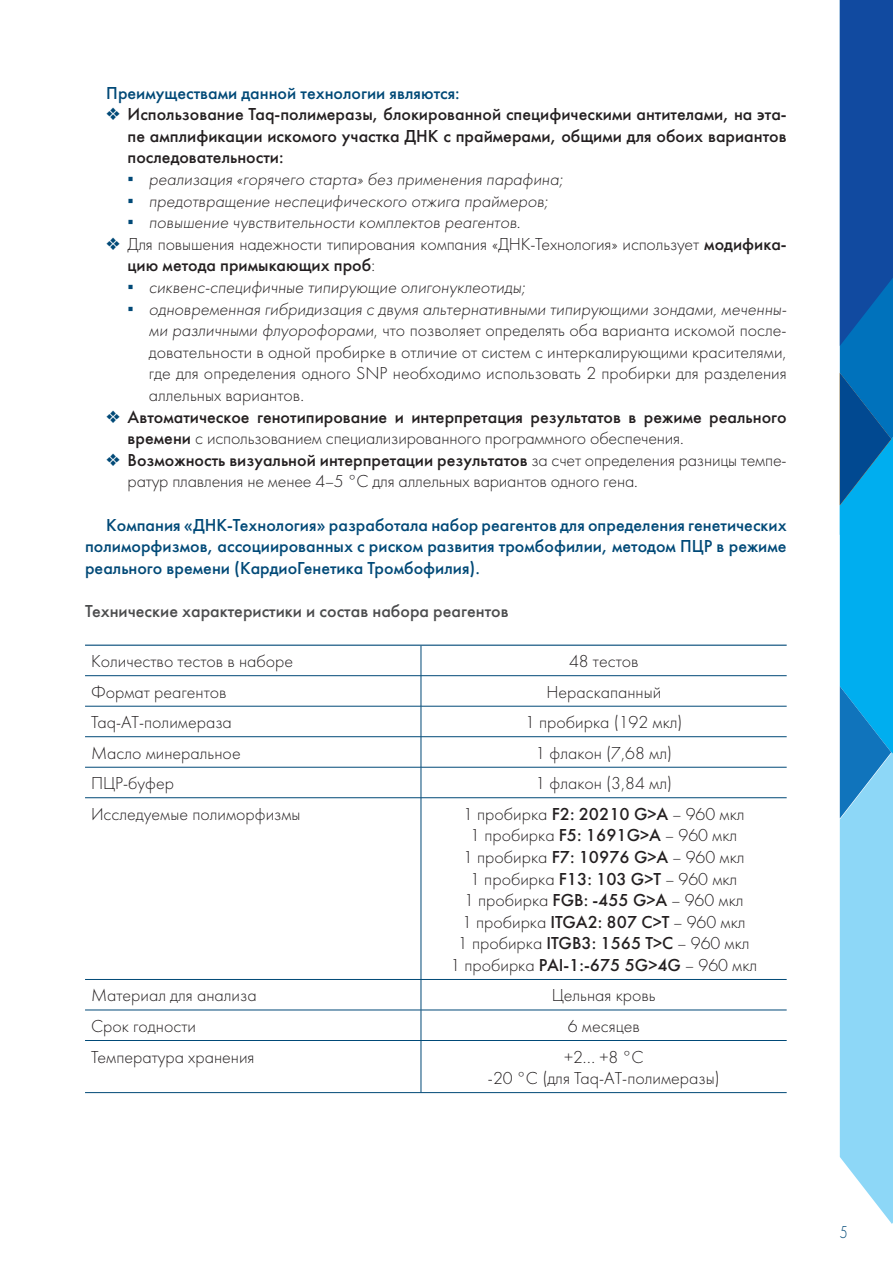
<style>
.page{position:relative;width:893px;height:1263px;background:#fff}
.page>*{position:absolute;margin:0;border:0;box-sizing:border-box;transform-origin:0 0}
.t1{font:18px/21.6px "Futura Light C";color:#231f20;text-align:center}
.t2{font:18px/21.6px "Futura Medium C";color:#231f20;text-align:justify}
.t3{font:18px/21.6px "Futura Medium C";color:#004977;text-align:justify}
.t4{font:italic 18px "Futura Light C";color:#231f20}
.t5{font:18px "Futura Medium C";color:#4b4c4d}
.t6{font:18px "Futura Light C";color:#004977;scale:.8 1}
.s1{color:#004977}
.s2{font-family:"Century Gothic";color:#004977}
.s3{font-family:"Futura Medium C"}
.s4{font-family:"Futura Light C"}
.s5{font-family:"Century Gothic";font-style:italic;color:#004977}
.s6{font-style:italic}
</style>
<div class="page">
<svg style="left:840px;top:0;width:53px;height:1224px;background:#3b97d2"></svg>
<svg style="left:421px;top:646px;width:1px;height:29px"></svg>
<hr style="left:85px;top:675px;width:336px;height:1px;background:#004977">
<hr style="left:421px;top:675px;width:366px;height:1px;background:#004977">
<hr style="left:421px;top:676px;width:1px;height:30px;background:#004977">
<hr style="left:85px;top:706px;width:336px;height:1px;background:#004977">
<hr style="left:421px;top:706px;width:366px;height:1px;background:#004977">
<hr style="left:421px;top:706px;width:1px;height:30px;background:#004977">
<hr style="left:85px;top:736px;width:336px;height:1px;background:#004977">
<hr style="left:421px;top:736px;width:366px;height:1px;background:#004977">
<hr style="left:421px;top:737px;width:1px;height:30px;background:#004977">
<hr style="left:85px;top:767px;width:336px;height:1px;background:#004977">
<hr style="left:421px;top:767px;width:366px;height:1px;background:#004977">
<hr style="left:421px;top:767px;width:1px;height:30px;background:#004977">
<hr style="left:85px;top:797px;width:336px;height:1px;background:#004977">
<hr style="left:421px;top:797px;width:366px;height:1px;background:#004977">
<hr style="left:421px;top:798px;width:1px;height:181px;background:#004977">
<hr style="left:85px;top:979px;width:336px;height:1px;background:#004977">
<hr style="left:421px;top:979px;width:366px;height:1px;background:#004977">
<hr style="left:421px;top:980px;width:1px;height:30px;background:#004977">
<hr style="left:85px;top:1010px;width:336px;height:1px;background:#004977">
<hr style="left:421px;top:1010px;width:366px;height:1px;background:#004977">
<hr style="left:421px;top:1010px;width:1px;height:30px;background:#004977">
<hr style="left:85px;top:1040px;width:336px;height:1px;background:#004977">
<hr style="left:421px;top:1040px;width:366px;height:1px;background:#004977">
<hr style="left:421px;top:1041px;width:1px;height:51px;background:#004977">
<hr style="left:85px;top:1092px;width:336px;height:1px;background:#004977">
<hr style="left:421px;top:1092px;width:366px;height:1px;background:#004977">
<hr style="left:85px;top:645px;width:336px;height:1px;background:#004977">
<hr style="left:421px;top:645px;width:366px;height:1px;background:#004977">
<p class="t3" style="left:106px;top:82px;width:355px">Преимуществами данной технологии являются:</p>
<p class="t2" style="left:128px;top:103px;width:661px;text-indent:-21px"><span class="s1">❖</span> Использование Taq-полимеразы, блокированной специфическими антителами, на эта&shy;пе амплификации искомого участка ДНК с праймерами, общими для обоих вариантов последовательности:</p>
<p class="t4" style="left:128px;top:170px;width:437px"><span class="s2">▪</span> реализация «горячего старта» без применения парафина;</p>
<p class="t4" style="left:128px;top:191px;width:422px"><span class="s2">▪</span> предотвращение неспецифического отжига праймеров;</p>
<p class="t4" style="left:128px;top:213px;width:394px"><span class="s2">▪</span> повышение чувствительности комплектов реагентов.</p>
<p class="t1" style="left:106px;top:234px;width:682px"><span class="s1">❖</span> Для повышения надежности типирования компания «ДНК-Технология» использует <span class="s3">модифика-</span></p>
<p class="t2" style="left:128px;top:255px;width:249px">цию метода примыкающих проб<span class="s4">:</span></p>
<p class="t4" style="left:128px;top:278px;width:399px"><span class="s2">▪</span> сиквенс-специфичные типирующие олигонуклеотиды;</p>
<p class="t1" style="left:149px;top:298px;width:639px;text-align:justify;text-indent:-21px"><span class="s5">▪</span> <span class="s6">одновременная гибридизация с двумя альтернативными типирующими зондами, меченны&shy;ми различными флуорофорами</span>, что позволяет определять оба варианта искомой после&shy;довательности в одной пробирке в отличие от систем с интеркалирующими красителями, где для определения одного SNP необходимо использовать 2 пробирки для разделения аллельных вариантов.</p>
<p class="t2" style="left:106px;top:406px;width:682px"><span class="s1">❖</span> Автоматическое генотипирование и интерпретация результатов в режиме реального</p>
<p class="t1" style="left:128px;top:428px;width:558px"><span class="s3">времени</span> с использованием специализированного программного обеспечения.</p>
<p class="t2" style="left:106px;top:449px;width:682px"><span class="s1">❖</span> Возможность визуальной интерпретации результатов <span class="s4">за счет определения разницы темпе-</span></p>
<p class="t1" style="left:128px;top:471px;width:512px">ратур плавления не менее 4–5 °С для аллельных вариантов одного гена.</p>
<p class="t3" style="left:85px;top:514px;width:703px;text-indent:21px">Компания «ДНК-Технология» разработала набор реагентов для определения генетических полиморфизмов, ассоциированных с риском развития тромбофилии, методом ПЦР в режиме реального времени (КардиоГенетика Тромбофилия).</p>
<p class="t5" style="left:85px;top:601px;width:425px">Технические характеристики и состав набора реагентов</p>
<p class="t1" style="left:91px;top:651px;width:204px">Количество тестов в наборе</p>
<p class="t1" style="left:569px;top:651px;width:71px">48 тестов</p>
<p class="t1" style="left:91px;top:681px;width:137px">Формат реагентов</p>
<p class="t1" style="left:546px;top:681px;width:116px">Нераскапанный</p>
<p class="t1" style="left:91px;top:712px;width:142px">Taq-АТ-полимераза</p>
<p class="t1" style="left:525px;top:712px;width:159px">1 пробирка (192 мкл)</p>
<p class="t1" style="left:91px;top:742px;width:151px">Масло минеральное</p>
<p class="t1" style="left:535px;top:742px;width:138px">1 флакон (7,68 мл)</p>
<p class="t1" style="left:91px;top:773px;width:84px">ПЦР-буфер</p>
<p class="t1" style="left:535px;top:773px;width:138px">1 флакон (3,84 мл)</p>
<p class="t1" style="left:91px;top:803px;width:211px">Исследуемые полиморфизмы</p>
<p class="t1" style="left:450px;top:803px;width:308px">1 пробирка <span class="s3">F2: 20210 G&gt;A</span> – 960 мкл<br>1 пробирка <span class="s3">F5: 1691G&gt;A</span> – 960 мкл<br>1 пробирка <span class="s3">F7: 10976 G&gt;A</span> – 960 мкл<br>1 пробирка <span class="s3">F13: 103 G&gt;T</span> – 960 мкл<br>1 пробирка <span class="s3">FGB: -455 G&gt;A</span> – 960 мкл<br>1 пробирка <span class="s3">ITGA2: 807 C&gt;T</span> – 960 мкл<br>1 пробирка <span class="s3">ITGB3: 1565 T&gt;C</span> – 960 мкл<br>1 пробирка <span class="s3">PAI-1:-675 5G&gt;4G</span> – 960 мкл</p>
<p class="t1" style="left:91px;top:985px;width:167px">Материал для анализа</p>
<p class="t1" style="left:552px;top:985px;width:105px">Цельная кровь</p>
<p class="t1" style="left:91px;top:1016px;width:106px">Срок годности</p>
<p class="t1" style="left:568px;top:1016px;width:73px">6 месяцев</p>
<p class="t1" style="left:91px;top:1046px;width:165px">Температура хранения</p>
<p class="t1" style="left:488px;top:1046px;width:233px">+2... +8 °С<br>-20 °С (для Taq-АТ-полимеразы)</p>
<p class="t6" style="left:840px;top:1222px;width:11px">5</p>
</div>
